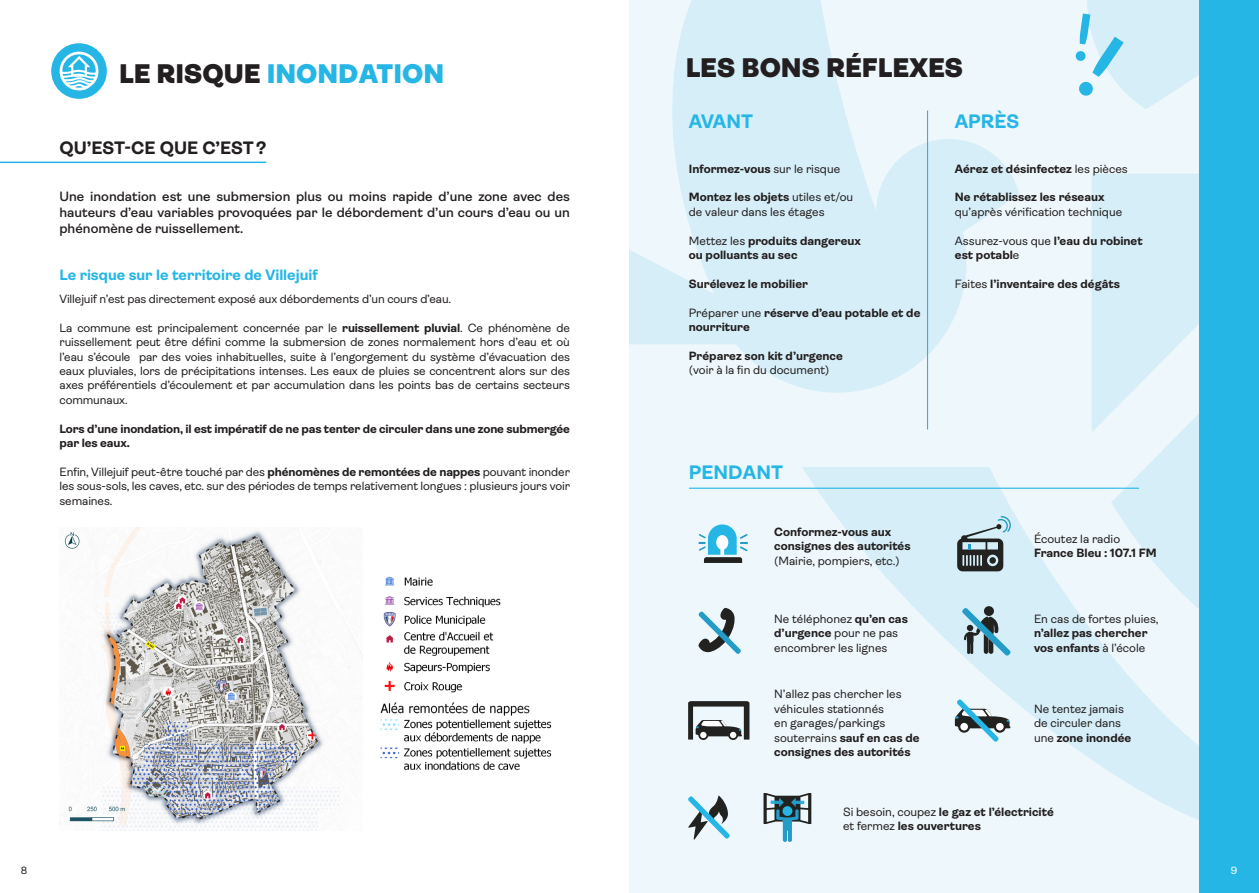
<style>
.page{position:relative;width:1259px;height:893px;background:#fff}
.page>*{position:absolute;margin:0;border:0;box-sizing:border-box;transform-origin:0 0}
.t1{font:900 27px "Ambit";color:#26b6e6}
.t2{font:900 27px "Ambit";color:#231f20}
.t3{font:700 19.5px "Ambit";color:#26b6e6}
.t4{font:700 18px "Ambit";color:#231f20}
.t5{font:700 15px "Ambit";color:#26b6e6}
.t6{font:600 13.5px/16.2px "Ambit";color:#231f20;text-align:justify}
.Labeur{font:12px/14.4px "Ambit";letter-spacing:-.005em;color:#231f20}
.Labeur-2{font:700 12px/14.4px "Ambit";color:#231f20}
.t7{font:10.5px "Ambit";color:#231f20}
.t8{font:10.5px "Ambit";color:#fff}
.s1{color:#231f20}
.s2{font-weight:700}
.s3{font-weight:400}
</style>
<div class="page">
<div style="left:629px;top:0;width:630px;height:893px;background:#eef8fc"></div>
<svg style="left:802px;top:467px;width:397px;height:357px"></svg>
<div style="left:1092px;top:174px;width:107px;height:258px;background:#d6eef8"></div>
<svg style="left:1111px;top:269px;width:88px;height:355px;fill:#d6eef8"></svg>
<svg style="left:629px;top:0;width:390px;height:393px;fill:#d6eef8"></svg>
<div style="left:1199px;top:0;width:60px;height:893px;background:#26b6e6"></div>
<div style="left:51px;top:43px;width:56px;height:56px;background:#26b6e6;border-radius:50%"></div>
<svg style="left:60px;top:52px;width:38px;height:38px"></svg>
<svg style="left:1075px;top:0;width:124px;height:109px"></svg>
<svg style="left:698px;top:524px;width:50px;height:39px"></svg>
<svg style="left:957px;top:516px;width:54px;height:55px;background:#8c9da4"></svg>
<svg style="left:698px;top:608px;width:43px;height:46px"></svg>
<svg style="left:984px;top:606px;width:10px;height:10px"></svg>
<svg style="left:962px;top:608px;width:48px;height:48px;background:#89abb8"></svg>
<svg style="left:763px;top:793px;width:48px;height:49px"></svg>
<div style="left:782px;top:806px;width:10px;height:10px;background:#26b6e6;border-radius:50%"></div>
<svg style="left:688px;top:795px;width:42px;height:44px"></svg>
<img style="left:60px;top:528px;width:296px;height:303px">
<img style="left:380px;top:576px;width:172px;height:195px">
<svg style="left:688px;top:701px;width:61px;height:39px"></svg>
<svg style="left:955px;top:699px;width:55px;height:43px"></svg>
<hr style="left:927px;top:111px;width:1px;height:318px;background:#26b6e6">
<hr style="left:0;top:162px;width:266px;height:1px;background:#26b6e6">
<hr style="left:689px;top:488px;width:450px;height:1px;background:#26b6e6">
<p class="t1" style="left:119px;top:59px;width:327px"><span class="s1">LE RISQUE</span> INONDATION</p>
<p class="t4" style="left:60px;top:138px;width:208px">QU’EST-CE QUE C’EST?</p>
<p class="t6" style="left:60px;top:188px;width:512px">Une inondation est une submersion plus ou moins rapide d’une zone avec des hauteurs d’eau variables provoquées par le débordement d’un cours d’eau ou un phénomène de ruissellement.</p>
<p class="t5" style="left:60px;top:267px;width:260px">Le risque sur le territoire de Villejuif</p>
<p class="Labeur" style="left:60px;top:292px;width:393px">Villejuif n’est pas directement exposé aux débordements d’un cours d’eau.</p>
<p class="Labeur" style="left:60px;top:321px;width:512px;text-align:justify">La commune est principalement concernée par le <span class="s2">ruissellement pluvial</span>. Ce phénomène de ruissellement peut être défini comme la submersion de zones normalement hors d’eau et où l’eau s’écoule par des voies inhabituelles, suite à l’engorgement du système d’évacuation des eaux pluviales, lors de précipitations intenses. Les eaux de pluies se concentrent alors sur des axes préférentiels d’écoulement et par accumulation dans les points bas de certains secteurs communaux.</p>
<p class="Labeur-2" style="left:60px;top:421px;width:512px">Lors d’une inondation, il est impératif de ne pas tenter de circuler dans une zone submergée par les eaux.</p>
<p class="Labeur" style="left:60px;top:465px;width:512px;text-align:justify">Enfin, Villejuif peut-être touché par des <span class="s2">phénomènes de remontées de nappes</span> pouvant inonder les sous-sols, les caves, etc. sur des périodes de temps relativement longues : plusieurs jours voir semaines.</p>
<p class="t2" style="left:685px;top:52px;width:279px">LES BONS RÉFLEXES</p>
<p class="t3" style="left:689px;top:111px;width:66px">AVANT</p>
<p class="Labeur-2" style="left:689px;top:161px;width:153px">Informez-vous <span class="s3">sur le risque</span></p>
<p class="Labeur" style="left:689px;top:190px;width:166px"><span class="s2">Montez les objets</span> utiles et/ou de valeur dans les étages</p>
<p class="Labeur-2" style="left:689px;top:233px;width:174px"><span class="s3">Mettez les</span> produits dangereux ou polluants au sec</p>
<p class="Labeur-2" style="left:689px;top:277px;width:121px">Surélevez le mobilier</p>
<p class="Labeur-2" style="left:689px;top:305px;width:233px"><span class="s3">Préparer une</span> réserve d’eau potable et de nourriture</p>
<p class="Labeur-2" style="left:689px;top:349px;width:156px">Préparez son kit d’urgence <span class="s3">(voir à la fin du document)</span></p>
<p class="t3" style="left:955px;top:111px;width:66px">APRÈS</p>
<p class="Labeur-2" style="left:955px;top:161px;width:174px">Aérez et désinfectez <span class="s3">les pièces</span></p>
<p class="Labeur" style="left:955px;top:190px;width:169px"><span class="s2">Ne rétablissez les réseaux </span>qu’après vérification technique</p>
<p class="Labeur-2" style="left:955px;top:233px;width:189px"><span class="s3">Assurez-vous que</span> l’eau du robinet est potabl<span class="s3">e</span></p>
<p class="Labeur-2" style="left:955px;top:277px;width:167px"><span class="s3">Faites</span> l’inventaire des dégâts</p>
<p class="t3" style="left:689px;top:462px;width:96px">PENDANT</p>
<p class="Labeur-2" style="left:774px;top:525px;width:138px">Conformez-vous aux consignes des autorités <span class="s3">(Mairie, pompiers, etc.)</span></p>
<p class="Labeur-2" style="left:1034px;top:532px;width:124px"><span class="s3">Écoutez la radio<br></span>France Bleu : 107.1 FM</p>
<p class="Labeur" style="left:774px;top:612px;width:135px">Ne téléphonez <span class="s2">qu’en cas d’urgence</span> pour ne pas encombrer les lignes</p>
<p class="Labeur" style="left:1034px;top:612px;width:126px">En cas de fortes pluies, <span class="s2">n’allez pas chercher vos enfants</span> à l’école</p>
<p class="Labeur" style="left:774px;top:687px;width:147px">N’allez pas chercher les véhicules stationnés<br>en garages/parkings souterrains <span class="s2">sauf en cas de consignes des autorités</span></p>
<p class="Labeur" style="left:1034px;top:701px;width:99px">Ne tentez jamais de circuler dans une <span class="s2">zone inondée</span></p>
<p class="Labeur-2" style="left:843px;top:805px;width:212px"><span class="s3">Si besoin, coupez</span> le gaz et l’électricité <span class="s3">et fermez</span> les ouvertures</p>
<p class="t7" style="left:21px;top:864px;width:8px">8</p>
<p class="t8" style="left:1231px;top:864px;width:8px">9</p>
</div>
